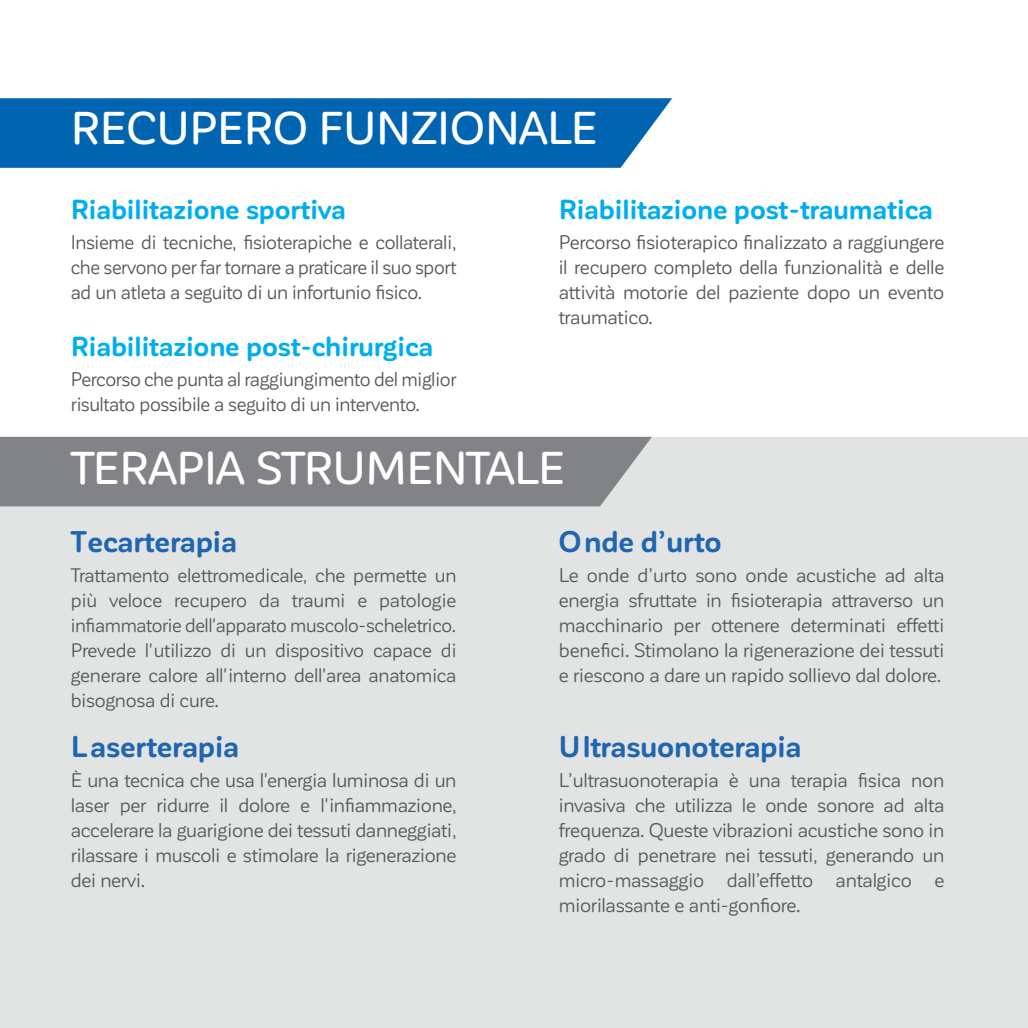
<style>
.page{position:relative;width:1028px;height:1028px;background:#fff}
.page>*{position:absolute;margin:0;border:0;box-sizing:border-box;transform-origin:0 0}
.t1{font:500 45.25px "Corporative Sans Rd";letter-spacing:-.01em;color:#fff}
.t2{font:700 29.5px "Corporative Sans Rd";letter-spacing:-.01em;color:#1f65b0}
.t3{font:700 27.25px "Corporative Sans Rd";letter-spacing:-.01em;color:#00aeef}
.t4{font:19.5px/25px "Corporative Sans Rd";letter-spacing:-.015em;color:#56585c;text-align:justify}
.t5{font:19.25px/25px "Corporative Sans Rd";letter-spacing:-.01em;color:#56585c;text-align:justify}
</style>
<div class="page">
<div style="left:0;top:437px;width:1028px;height:591px;background:#e2e4e4"></div>
<div style="left:0;top:98px;width:672px;height:70px;background:#0164b1"></div>
<div style="left:0;top:437px;width:652px;height:69px;background:#818387"></div>
<h1 class="t1" style="left:71px;top:104px;width:528px">RECUPERO FUNZIONALE</h1>
<h3 class="t3" style="left:71px;top:194px;width:277px">Riabilitazione sportiva</h3>
<p class="t4" style="left:71px;top:229px;width:387px">Insieme di tecniche, fisioterapiche e collaterali, che servono per far tornare a praticare il suo sport ad un atleta a seguito di un infortunio fisico.</p>
<h3 class="t3" style="left:71px;top:331px;width:364px">Riabilitazione post-chirurgica</h3>
<p class="t4" style="left:71px;top:366px;width:387px">Percorso che punta al raggiungimento del miglior risultato possibile a seguito di un intervento.</p>
<h3 class="t3" style="left:559px;top:194px;width:376px">Riabilitazione post-traumatica</h3>
<p class="t4" style="left:559px;top:229px;width:387px">Percorso fisioterapico finalizzato a raggiungere il recupero completo della funzionalità e delle attività motorie del paziente dopo un evento traumatico.</p>
<h1 class="t1" style="left:71px;top:443px;width:495px">TERAPIA STRUMENTALE</h1>
<h2 class="t2" style="left:71px;top:525px;width:168px">Tecarterapia</h2>
<p class="t5" style="left:71px;top:563px;width:387px">Trattamento elettromedicale, che permette un più veloce recupero da traumi e patologie infiammatorie dell'apparato muscolo-scheletrico.<br>Prevede l'utilizzo di un dispositivo capace di generare calore all'interno dell'area anatomica bisognosa di cure.</p>
<h2 class="t2" style="left:71px;top:730px;width:170px">Laserterapia</h2>
<p class="t4" style="left:71px;top:768px;width:387px">È una tecnica che usa l'energia luminosa di un laser per ridurre il dolore e l'infiammazione, accelerare la guarigione dei tessuti danneggiati, rilassare i muscoli e stimolare la rigenerazione dei nervi.</p>
<h2 class="t2" style="left:559px;top:525px;width:164px">Onde d’urto</h2>
<p class="t4" style="left:559px;top:563px;width:387px">Le onde d’urto sono onde acustiche ad alta energia sfruttate in fisioterapia attraverso un macchinario per ottenere determinati effetti benefici. Stimolano la rigenerazione dei tessuti e riescono a dare un rapido sollievo dal dolore.</p>
<h2 class="t2" style="left:559px;top:730px;width:244px">Ultrasuonoterapia</h2>
<p class="t4" style="left:559px;top:768px;width:387px">L’ultrasuonoterapia è una terapia fisica non invasiva che utilizza le onde sonore ad alta frequenza. Queste vibrazioni acustiche sono in grado di penetrare nei tessuti, generando un micro-massaggio dall’effetto antalgico e miorilassante e anti-gonfiore.</p>
</div>
